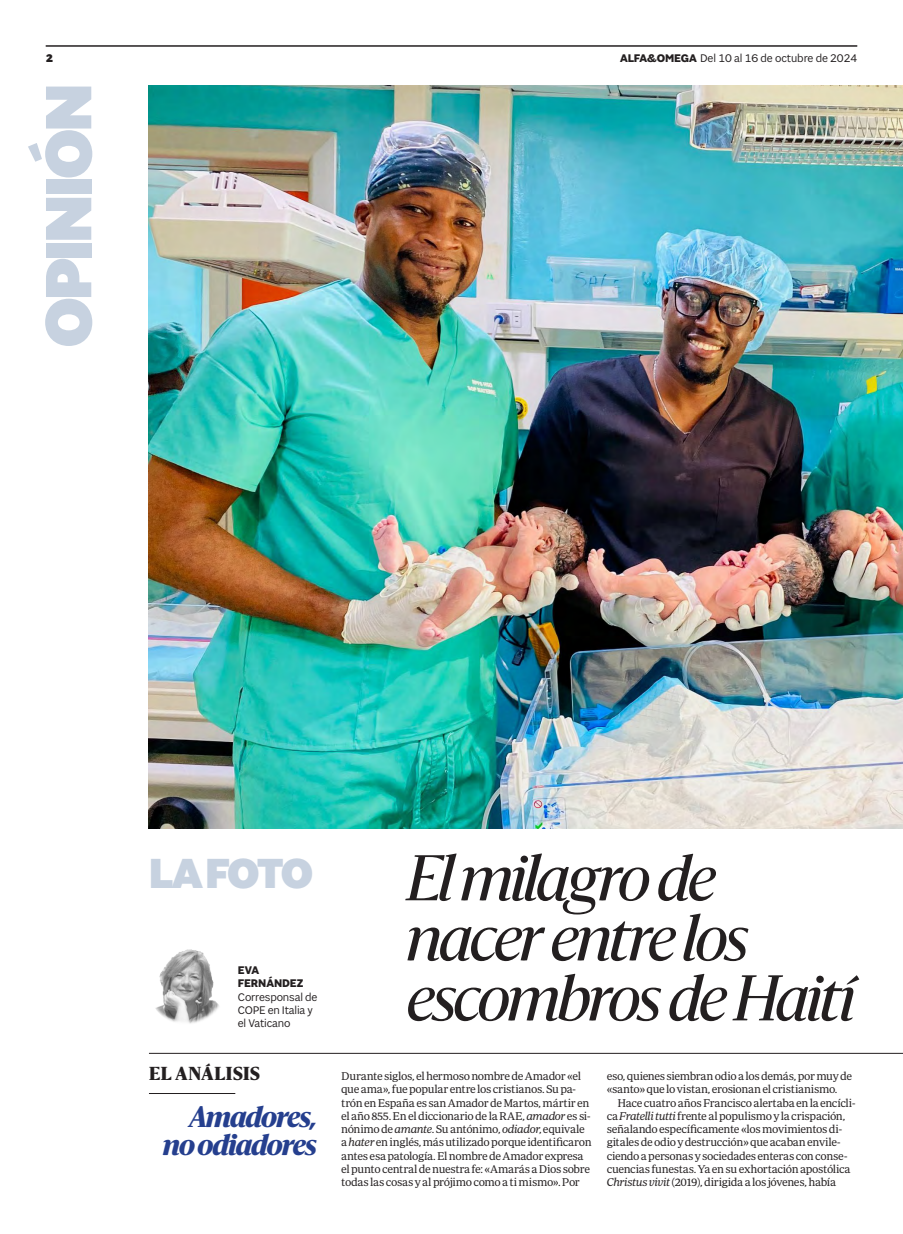
<style>
.page{position:relative;width:903px;height:1234px;background:#fff}
.page>*{position:absolute;margin:0;border:0;box-sizing:border-box;transform-origin:0 0}
.España_cabecera{font:900 70px "Sole Sans";letter-spacing:-.05em;color:#c7d2e0}
.La_foto_titulo{font:italic 60px/60px "Sanomat";letter-spacing:-.045em;color:#231f20}
.España_cabecera-2{font:900 45px "Sole Sans";letter-spacing:-.055em;color:#c7d2e0}
.Opinion_titulo{font:italic 800 27.5px/27.5px "Sanomat";letter-spacing:-.04em;color:#253f8e;text-align:right}
.Etiqueta_seccion{font:900 17.5px "Sanomat";letter-spacing:.025em;color:#231f20}
.Firma_colaborador_cargo{font:11.88px/13.2px "Sole Sans";letter-spacing:-.015em;color:#231f20}
.Foliacion{font:11.88px "Sole Sans";letter-spacing:-.005em;color:#231f20}
.Firma_colaborador_nombre{font:700 11.88px "Sole Sans";letter-spacing:-.005em;color:#231f20}
.Foliacion-2{font:900 11.88px "Sole Sans";color:#231f20}
.Texto_bandera_Izq_1_parrafo{font:11.5px/13.2px "Periodico Text Lg";letter-spacing:-.03em;color:#231f20}
.Texto_bandera_izq_2_parrafo{font:11.5px/13.2px "Periodico Text Lg";letter-spacing:-.03em;color:#231f20}
.s1{font-weight:700}
.s2{font-family:"Periodico Text";font-weight:300;font-style:italic}
</style>
<div class="page">
<hr style="left:46px;top:46px;width:811px;height:1px;background:#231f20">
<img style="left:149px;top:86px;width:754px;height:742px">
<img style="left:155px;top:949px;width:64px;height:75px">
<hr style="left:149px;top:1052px;width:754px;height:1px;background:#231f20">
<hr style="left:149px;top:1092px;width:86px;height:1px;background:#231f20">
<p class="Foliacion-2" style="left:46px;top:51px;width:9px">2</p>
<p class="Foliacion" style="left:620px;top:51px;width:239px"><span class="s1">ALFA&amp;OMEGA</span> Del 10 al 16 de octubre de 2024</p>
<p class="España_cabecera" style="left:27px;top:347px;width:266px;rotate:-90deg">OPINIÓN</p>
<p class="España_cabecera-2" style="left:149px;top:846px;width:166px">LA FOTO</p>
<p class="La_foto_titulo" style="left:407px;top:844px;width:450px">El milagro de nacer entre los escombros de Haití</p>
<p class="Firma_colaborador_nombre" style="left:238px;top:962px;width:23px">EVA</p>
<p class="Firma_colaborador_nombre" style="left:238px;top:976px;width:67px">FERNÁNDEZ</p>
<p class="Firma_colaborador_cargo" style="left:238px;top:990px;width:81px">Corresponsal de<br>COPE en Italia y el Vaticano</p>
<p class="Etiqueta_seccion" style="left:149px;top:1059px;width:113px">EL ANÁLISIS</p>
<p class="Texto_bandera_Izq_1_parrafo" style="left:341px;top:1068px;width:252px">Durante siglos, el hermoso nombre de Amador «el que ama», fue popular entre los cristianos. Su pa&shy;trón en España es san Amador de Martos, mártir en el año 855. En el diccionario de la RAE, <span class="s2">amador</span> es si&shy;nónimo de <span class="s2">amante</span>. Su antónimo, <span class="s2">odiador</span>, equivale a <span class="s2">hater</span> en inglés, más utilizado porque identificaron antes esa patología.El nombre de Amador expresa el punto central de nuestra fe: «Amarás a Dios sobre todas las cosas y al prójimo como a ti mismo». Por</p>
<p class="Texto_bandera_Izq_1_parrafo" style="left:607px;top:1068px;width:247px">eso, quienes siembran odio a los demás, por muy de «santo» que lo vistan, erosionan el cristianismo.</p>
<p class="Texto_bandera_izq_2_parrafo" style="left:607px;top:1095px;width:251px;text-indent:11px">Hace cuatro años Francisco alertaba en la encícli&shy;ca <span class="s2">Fratelli tutti</span> frente al populismo y la crispación, señalando específicamente «los movimientos di&shy;gitales de odio y destrucción» que acaban envile&shy;ciendo a personas y sociedades enteras con conse&shy;cuencias funestas. Ya en su exhortación apostólica <span class="s2">Christus vivit</span> (2019), dirigida a los jóvenes, había</p>
<p class="Opinion_titulo" style="left:163px;top:1101px;width:155px">Amadores, no odiadores</p>
</div>
